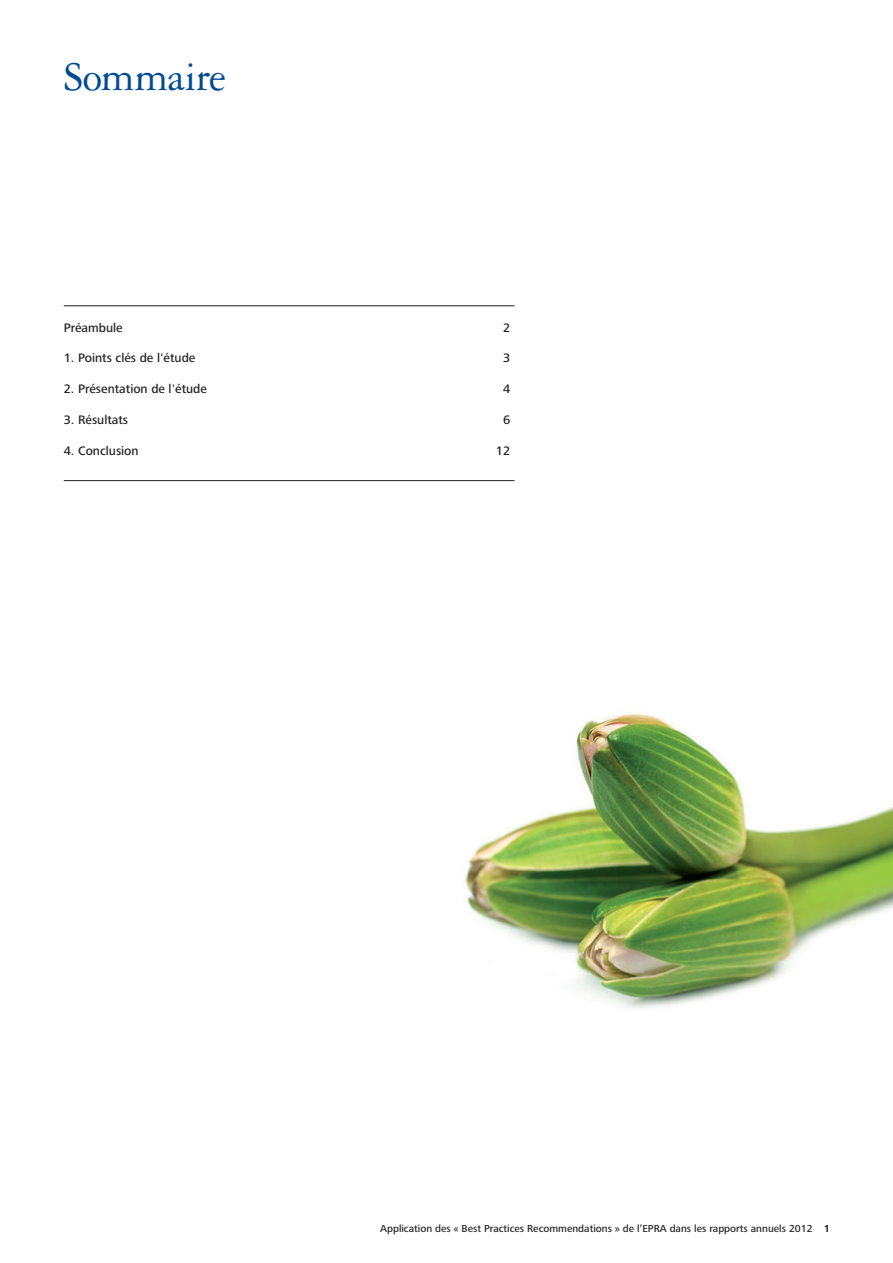
<style>
.page{position:relative;width:893px;height:1263px;background:#fff}
.page>*{position:absolute;margin:0;border:0;box-sizing:border-box;transform-origin:0 0}
.Head_styles_Cover_he{font:43.5px "Garamond 3 LT Std";letter-spacing:-.01em;color:#014a94}
.Body_styles_Body_cop{font:500 12.75px "Frutiger Next Pro";color:#231f20}
.Caption_styles_Capti{font:500 10.5px "Frutiger Next Pro";color:#231f20}
.s1{font-weight:700}
</style>
<div class="page">
<hr style="left:64px;top:305px;width:450px;height:1px;background:#231f20">
<hr style="left:64px;top:480px;width:450px;height:1px;background:#231f20">
<img style="left:463px;top:710px;width:430px;height:299px">
<p class="Head_styles_Cover_he" style="left:64px;top:54px;width:164px">Sommaire</p>
<p class="Body_styles_Body_cop" style="left:64px;top:320px;width:60px">Préambule</p>
<p class="Body_styles_Body_cop" style="left:503px;top:320px;width:9px">2</p>
<p class="Body_styles_Body_cop" style="left:64px;top:351px;width:133px">1. Points clés de l'étude</p>
<p class="Body_styles_Body_cop" style="left:503px;top:351px;width:9px">3</p>
<p class="Body_styles_Body_cop" style="left:64px;top:382px;width:145px">2. Présentation de l'étude</p>
<p class="Body_styles_Body_cop" style="left:503px;top:382px;width:9px">4</p>
<p class="Body_styles_Body_cop" style="left:64px;top:412px;width:66px">3. Résultats</p>
<p class="Body_styles_Body_cop" style="left:503px;top:412px;width:9px">6</p>
<p class="Body_styles_Body_cop" style="left:64px;top:443px;width:76px">4. Conclusion</p>
<p class="Body_styles_Body_cop" style="left:496px;top:443px;width:16px">12</p>
<p class="Caption_styles_Capti" style="left:380px;top:1222px;width:451px">Application des « Best Practices Recommendations » de l’EPRA dans les rapports annuels 2012 <span class="s1">1</span></p>
</div>
